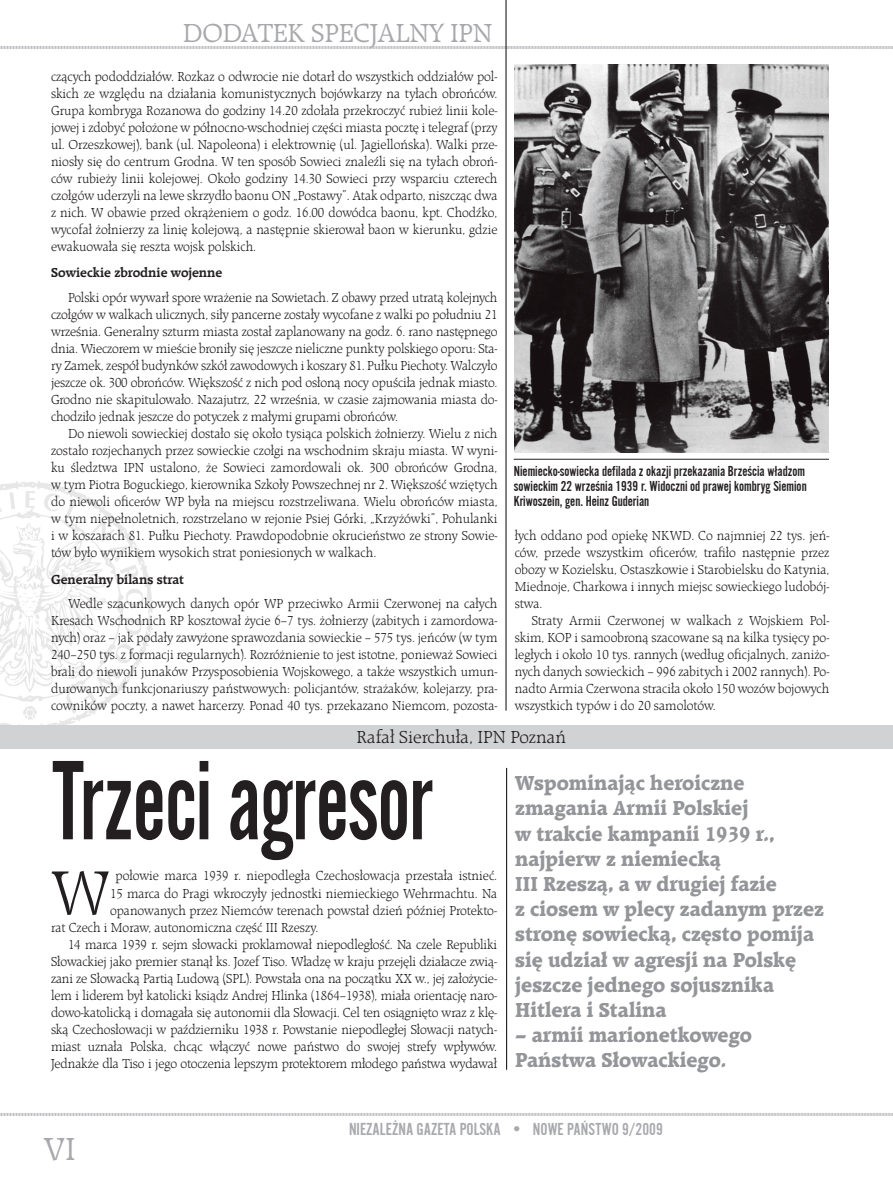
<style>
.page{position:relative;width:893px;height:1191px;background:#fff}
.page>*{position:absolute;margin:0;border:0;box-sizing:border-box;transform-origin:0 0}
.Tyt{font:117.45px "Alternate Got No 2 DCE";letter-spacing:-.01em;color:#231f20;scale:.83 1}
.txt_Inicjal{font:300 64.5px "Raleigh TCE";color:#231f20;scale:.95 1}
.t1{font:33px "Raleigh TCE";color:#a8a9ad}
.t2{font:27px "Raleigh TCE";letter-spacing:-.01em;color:#a8a9ad}
.Lead_1{font:700 expanded 21px/25.2px "Raleigh TCE";color:#939598}
.t3{font:18px "Alternate Got No 2 DCE";color:#a8a9ad}
.AutorPrawy{font:300 18px "Raleigh TCE";color:#231f20}
.Podpis_Foto{font:15px/15px "Alternate Got No 2 DCE";color:#231f20;text-align:justify}
.txt{font:300 13.5px/17px "Raleigh TCE";color:#231f20;text-align:justify;scale:.95 1}
.txt_Inicjal-2{font:300 13.5px "Raleigh TCE";color:#231f20;scale:.95 1}
.srodtytul{font:700 13.5px "Raleigh TCE";color:#231f20}
</style>
<div class="page">
<img style="left:0;top:481px;width:153px;height:243px">
<svg style="left:0;top:46px;width:893px;height:3px;background:#d1d2d4"></svg>
<svg style="left:0;top:1113px;width:893px;height:3px;background:#d2d2d4"></svg>
<hr style="left:506px;top:768px;width:1px;height:301px;background:#231f20">
<hr style="left:505px;top:0;width:2px;height:710px;background:#231f20">
<div style="left:0;top:724px;width:893px;height:24px;background:#d1d2d4"></div>
<img style="left:514px;top:64px;width:314px;height:388px">
<hr style="left:514px;top:459px;width:315px;height:1px;background:#231f20">
<h3 class="t2" style="left:183px;top:17px;width:311px">DODATEK SPECJALNY IPN</h3>
<p class="txt" style="left:51px;top:68px;width:471px">czących pododdziałów. Rozkaz o odwrocie nie dotarł do wszystkich oddziałów pol&shy;skich ze względu na działania komunistycznych bojówkarzy na tyłach obrońców.<br>Grupa kombryga Rozanowa do godziny 14.20 zdołała przekroczyć rubież linii kole&shy;jowej i zdobyć położone w północno-wschodniej części miasta pocztę i telegraf (przy ul. Orzeszkowej), bank (ul. Napoleona) i elektrownię (ul. Jagiellońska). Walki prze&shy;niosły się do centrum Grodna. W ten sposób Sowieci znaleźli się na tyłach obroń&shy;ców rubieży linii kolejowej. Około godziny 14.30 Sowieci przy wsparciu czterech czołgów uderzyli na lewe skrzydło baonu ON „Postawy”. Atak odparto, niszcząc dwa z nich. W obawie przed okrążeniem o godz. 16.00 dowódca baonu, kpt. Chodźko, wycofał żołnierzy za linię kolejową, a następnie skierował baon w kierunku, gdzie ewakuowała się reszta wojsk polskich.</p>
<p class="srodtytul" style="left:51px;top:265px;width:173px">Sowieckie zbrodnie wojenne</p>
<p class="txt" style="left:51px;top:289px;width:471px;text-indent:17px">Polski opór wywarł spore wrażenie na Sowietach. Z obawy przed utratą kolejnych czołgów w walkach ulicznych, siły pancerne zostały wycofane z walki po południu 21 września. Generalny szturm miasta został zaplanowany na godz. 6. rano następnego dnia. Wieczorem w mieście broniły się jeszcze nieliczne punkty polskiego oporu: Sta&shy;ry Zamek, zespół budynków szkół zawodowych i koszary 81. Pułku Piechoty. Walczyło jeszcze ok. 300 obrońców. Większość z nich pod osłoną nocy opuściła jednak miasto.<br>Grodno nie skapitulowało. Nazajutrz, 22 września, w czasie zajmowania miasta do&shy;chodziło jednak jeszcze do potyczek z małymi grupami obrońców.</p>
<p class="txt" style="left:51px;top:425px;width:472px;text-indent:17px">Do niewoli sowieckiej dostało się około tysiąca polskich żołnierzy. Wielu z nich zostało rozjechanych przez sowieckie czołgi na wschodnim skraju miasta. W wyni&shy;ku śledztwa IPN ustalono, że Sowieci zamordowali ok. 300 obrońców Grodna, w tym Piotra Boguckiego, kierownika Szkoły Powszechnej nr 2. Większość wziętych do niewoli oficerów WP była na miejscu rozstrzeliwana. Wielu obrońców miasta, w tym niepełnoletnich, rozstrzelano w rejonie Psiej Górki, „Krzyżówki”, Pohulanki i w koszarach 81. Pułku Piechoty. Prawdopodobnie okrucieństwo ze strony Sowie&shy;tów było wynikiem wysokich strat poniesionych w walkach.</p>
<p class="srodtytul" style="left:51px;top:571px;width:134px">Generalny bilans strat</p>
<p class="txt" style="left:51px;top:595px;width:471px;text-indent:17px">Wedle szacunkowych danych opór WP przeciwko Armii Czerwonej na całych Kresach Wschodnich RP kosztował życie 6–7 tys. żołnierzy (zabitych i zamordowa&shy;nych) oraz – jak podały zawyżone sprawozdania sowieckie – 575 tys. jeńców (w tym 240–250 tys. z formacji regularnych). Rozróżnienie to jest istotne, ponieważ Sowieci brali do niewoli junaków Przysposobienia Wojskowego, a także wszystkich umun&shy;durowanych funkcjonariuszy państwowych: policjantów, strażaków, kolejarzy, pra&shy;cowników poczty, a nawet harcerzy. Ponad 40 tys. przekazano Niemcom, pozosta-</p>
<p class="Podpis_Foto" style="left:514px;top:464px;width:294px">Niemiecko-sowiecka defilada z okazji przekazania Brześcia władzom sowieckim 22 września 1939 r. Widoczni od prawej kombryg Siemion Kriwoszein, gen. Heinz Guderian</p>
<p class="txt" style="left:515px;top:527px;width:333px">łych oddano pod opiekę NKWD. Co najmniej 22 tys. jeń&shy;ców, przede wszystkim oficerów, trafiło następnie przez obozy w Kozielsku, Ostaszkowie i Starobielsku do Katynia, Miednoje, Charkowa i innych miejsc sowieckiego ludobój&shy;stwa.</p>
<p class="txt" style="left:515px;top:612px;width:333px;text-indent:17px">Straty Armii Czerwonej w walkach z Wojskiem Pol&shy;skim, KOP i samoobroną szacowane są na kilka tysięcy po&shy;ległych i około 10 tys. rannych (według oficjalnych, zaniżo&shy;nych danych sowieckich – 996 zabitych i 2002 rannych). Po&shy;nadto Armia Czerwona straciła około 150 wozów bojowych wszystkich typów i do 20 samolotów.</p>
<p class="AutorPrawy" style="left:357px;top:727px;width:211px">Rafał Sierchuła, IPN Poznań</p>
<p class="Tyt" style="left:52px;top:740px;width:460px">Trzeci agresor</p>
<p class="txt_Inicjal" style="left:51px;top:856px;width:64px">W</p>
<p class="txt_Inicjal-2" style="left:116px;top:868px;width:403px">połowie marca 1939 r. niepodległa Czechosłowacja przestała istnieć.</p>
<p class="txt_Inicjal-2" style="left:110px;top:885px;width:409px">15 marca do Pragi wkroczyły jednostki niemieckiego Wehrmachtu. Na</p>
<p class="txt_Inicjal-2" style="left:110px;top:902px;width:409px">opanowanych przez Niemców terenach powstał dzień później Protekto-</p>
<p class="txt_Inicjal-2" style="left:51px;top:919px;width:283px">rat Czech i Moraw, autonomiczna część III Rzeszy.</p>
<p class="txt" style="left:51px;top:935px;width:471px;text-indent:17px">14 marca 1939 r. sejm słowacki proklamował niepodległość. Na czele Republiki Słowackiej jako premier stanął ks. Jozef Tiso. Władzę w kraju przejęli działacze zwią&shy;zani ze Słowacką Partią Ludową (SPL). Powstała ona na początku XX w., jej założycie&shy;lem i liderem był katolicki ksiądz Andrej Hlinka (1864–1938), miała orientację naro&shy;dowo-katolicką i domagała się autonomii dla Słowacji. Cel ten osiągnięto wraz z klę&shy;ską Czechosłowacji w październiku 1938 r. Powstanie niepodległej Słowacji natych&shy;miast uznała Polska, chcąc włączyć nowe państwo do swojej strefy wpływów.<br>Jednakże dla Tiso i jego otoczenia lepszym protektorem młodego państwa wydawał</p>
<p class="Lead_1" style="left:515px;top:771px;width:310px">Wspominając heroiczne zmagania Armii Polskiej<br>w trakcie kampanii 1939 r., najpierw z niemiecką<br>III Rzeszą, a w drugiej fazie<br>z ciosem w plecy zadanym przez stronę sowiecką, często pomija się udział w agresji na Polskę jeszcze jednego sojusznika<br>Hitlera i Stalina</p>
<p class="Lead_1" style="left:515px;top:1023px;width:238px">– armii marionetkowego<br>Państwa Słowackiego.</p>
<h3 class="t1" style="left:44px;top:1130px;width:33px">VI</h3>
<h3 class="t3" style="left:349px;top:1119px;width:315px">NIEZALEŻNA GAZETA POLSKA ● NOWE PAŃSTWO 9/2009</h3>
</div>
